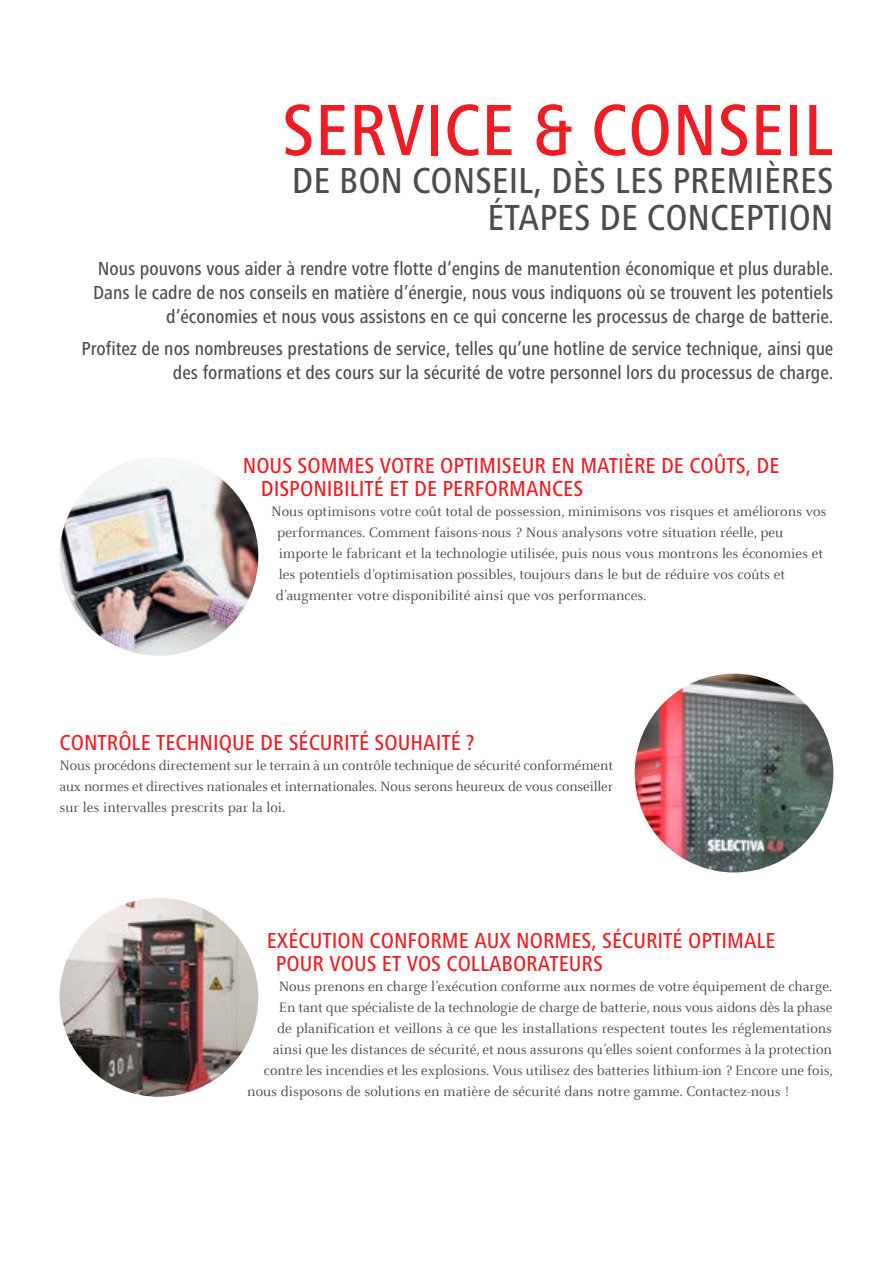
<style>
.page{position:relative;width:893px;height:1263px;background:#fff}
.page>*{position:absolute;margin:0;border:0;box-sizing:border-box;transform-origin:0 0}
.t1{font:500 condensed 75px "Frutiger Next LTW1 G";color:#ee1d23}
.t2{font:500 condensed 37.5px/37.5px "Frutiger Next LTW1 G";color:#4b4c4d;text-align:right}
.t3{font:500 condensed 22.5px/22.5px "Frutiger Next LTW1 G";color:#ee1d23}
.t4{font:500 condensed 19.5px/24px "Frutiger Next LTW1 G";color:#4b4c4d;text-align:right}
.t5{font:15px/21px "Celeste Offc Pro";color:#4b4c4d}
</style>
<div class="page">
<img style="left:60px;top:457px;width:198px;height:199px;border-radius:99px">
<img style="left:635px;top:674px;width:198px;height:198px;border-radius:99px">
<img style="left:60px;top:898px;width:198px;height:199px;border-radius:99px">
<h1 class="t1" style="left:282px;top:87px;width:553px">SERVICE &amp; CONSEIL</h1>
<h2 class="t2" style="left:292px;top:161px;width:543px">DE BON CONSEIL, DÈS LES PREMIÈRES<br>ÉTAPES DE CONCEPTION</h2>
<p class="t4" style="left:93px;top:256px;width:742px">Nous pouvons vous aider à rendre votre flotte d’engins de manutention économique et plus durable.<br>Dans le cadre de nos conseils en matière d’énergie, nous vous indiquons où se trouvent les potentiels d’économies et nous vous assistons en ce qui concerne les processus de charge de batterie.</p>
<h3 class="t4" style="left:82px;top:337px;width:753px">Profitez de nos nombreuses prestations de service, telles qu’une hotline de service technique, ainsi que des formations et des cours sur la sécurité de votre personnel lors du processus de charge.</h3>
<h3 class="t3" style="left:261px;top:454px;width:520px;text-indent:-18px">NOUS SOMMES VOTRE OPTIMISEUR EN MATIÈRE DE COÛTS, DE<br>DISPONIBILITÉ ET DE PERFORMANCES</h3>
<p class="t5" style="left:276px;top:500px;width:552px;text-indent:-4px">Nous optimisons votre coût total de possession, minimisons vos risques et améliorons vos performances. Comment faisons-nous ? Nous analysons votre situation réelle, peu importe le fabricant et la technologie utilisée, puis nous vous montrons les économies et les potentiels d’optimisation possibles, toujours dans le but de réduire vos coûts et d’augmenter votre disponibilité ainsi que vos performances.</p>
<h3 class="t3" style="left:60px;top:731px;width:416px">CONTRÔLE TECHNIQUE DE SÉCURITÉ SOUHAITÉ ?</h3>
<p class="t5" style="left:60px;top:754px;width:555px;text-align:justify">Nous procédons directement sur le terrain à un contrôle technique de sécurité conformément aux normes et directives nationales et internationales. Nous serons heureux de vous conseiller sur les intervalles prescrits par la loi.</p>
<h3 class="t3" style="left:276px;top:929px;width:501px;text-indent:-9px">EXÉCUTION CONFORME AUX NORMES, SÉCURITÉ OPTIMALE<br>POUR VOUS ET VOS COLLABORATEURS</h3>
<p class="t5" style="left:279px;top:976px;width:555px">Nous prenons en charge l’exécution conforme aux normes de votre équipement de charge.</p>
<p class="t5" style="left:279px;top:997px;width:555px">En tant que spécialiste de la technologie de charge de batterie, nous vous aidons dès la phase</p>
<p class="t5" style="left:277px;top:1018px;width:556px">de planification et veillons à ce que les installations respectent toutes les réglementations</p>
<p class="t5" style="left:273px;top:1039px;width:561px">ainsi que les distances de sécurité, et nous assurons qu’elles soient conformes à la protection</p>
<p class="t5" style="left:264px;top:1060px;width:571px">contre les incendies et les explosions. Vous utilisez des batteries lithium-ion ? Encore une fois,</p>
<p class="t5" style="left:247px;top:1081px;width:543px">nous disposons de solutions en matière de sécurité dans notre gamme. Contactez-nous !</p>
</div>
